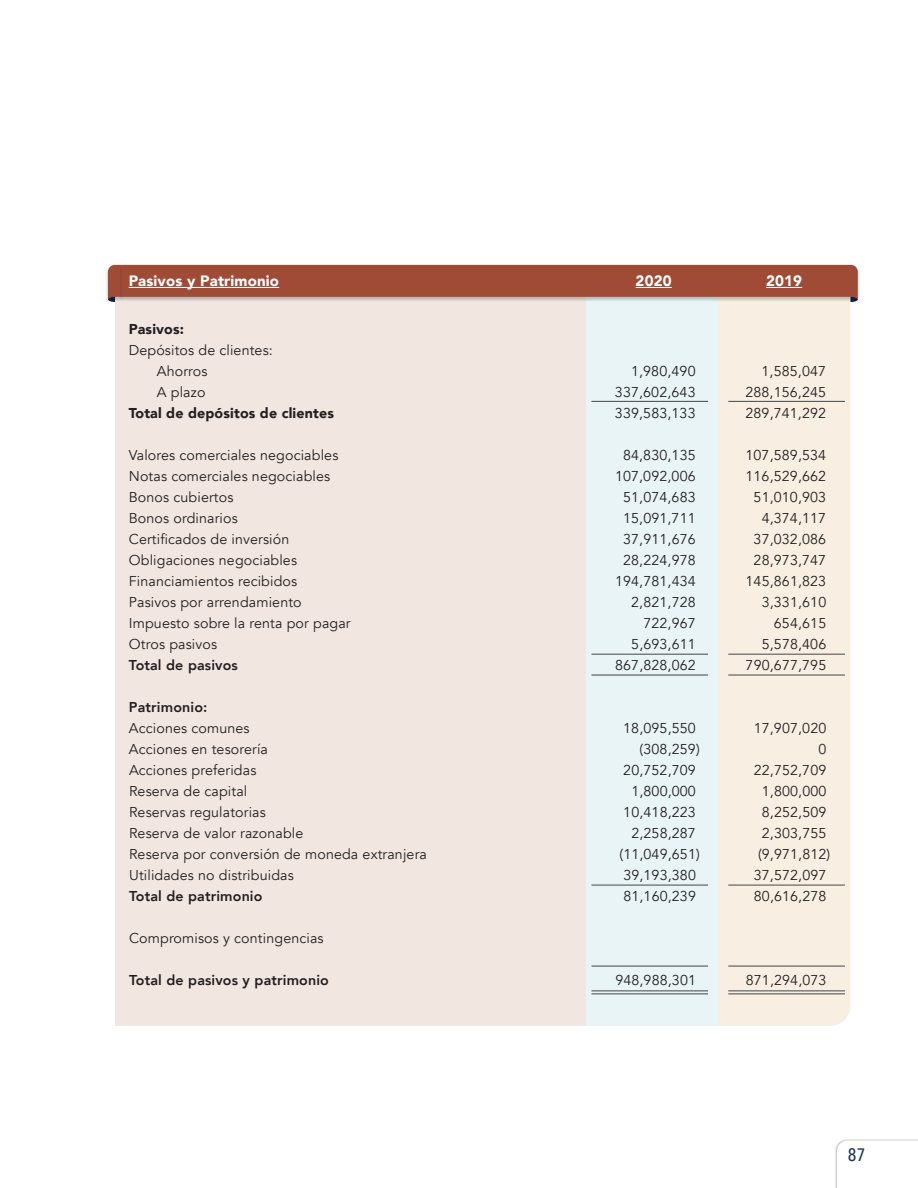
<style>
.page{position:relative;width:918px;height:1188px;background:#fff}
.page>*{position:absolute;margin:0;border:0;box-sizing:border-box;transform-origin:0 0}
.t1{font:500 18px "Avenir Next Condensed";color:#1c366c}
.t2{font:900 15px "Avenir";letter-spacing:.01em;color:#fff}
.t3{font:14.25px/21px "Avenir";letter-spacing:.01em;color:#231f20}
.t4{font:800 14.25px "Avenir";letter-spacing:.01em;color:#231f20}
.t5{font:900 14.25px "Avenir";letter-spacing:.01em;color:#231f20}
</style>
<div class="page">
<div style="left:584px;top:296px;width:136px;height:730px;background:#e8f4f6"></div>
<div style="left:115px;top:296px;width:471px;height:730px;background:#f2e7e0"></div>
<div style="left:718px;top:304px;width:133px;height:722px;background:#f8efe2"></div>
<div style="left:106px;top:265px;width:19px;height:39px;background:#231f20;opacity:.25"></div>
<div style="left:120px;top:265px;width:740px;height:39px;background:#231f20;opacity:.25"></div>
<svg style="left:108px;top:265px;width:750px;height:34px;background:#a1523e"></svg>
<div style="left:834px;top:1139px;width:84px;height:49px;background:#231f20;opacity:.25"></div>
<svg style="left:837px;top:1140px;width:81px;height:48px"></svg>
<hr style="left:129px;top:287px;width:150px;height:1px;background:#fff">
<hr style="left:636px;top:287px;width:36px;height:1px;background:#fff">
<hr style="left:766px;top:287px;width:36px;height:1px;background:#fff">
<hr style="left:728px;top:993px;width:117px;height:1px;background:#57585a">
<hr style="left:728px;top:990px;width:117px;height:1px;background:#57585a">
<hr style="left:591px;top:990px;width:117px;height:1px;background:#57585a">
<hr style="left:591px;top:993px;width:117px;height:1px;background:#57585a">
<hr style="left:728px;top:966px;width:117px;height:1px;background:#57585a">
<hr style="left:591px;top:966px;width:117px;height:1px;background:#57585a">
<hr style="left:728px;top:401px;width:117px;height:1px;background:#57585a">
<hr style="left:591px;top:401px;width:117px;height:1px;background:#57585a">
<hr style="left:728px;top:654px;width:117px;height:1px;background:#57585a">
<hr style="left:591px;top:654px;width:117px;height:1px;background:#57585a">
<hr style="left:728px;top:674px;width:117px;height:2px;background:#57585a">
<hr style="left:591px;top:674px;width:117px;height:2px;background:#57585a">
<hr style="left:728px;top:885px;width:117px;height:1px;background:#57585a">
<hr style="left:591px;top:885px;width:117px;height:1px;background:#57585a">
<p class="t2" style="left:129px;top:268px;width:152px">Pasivos y Patrimonio</p>
<p class="t2" style="left:636px;top:268px;width:37px">2020</p>
<p class="t2" style="left:766px;top:268px;width:37px">2019</p>
<p class="t5" style="left:129px;top:317px;width:57px">Pasivos:</p>
<p class="t3" style="left:157px;top:340px;width:118px;text-indent:-28px">Depósitos de clientes:<br>Ahorros</p>
<p class="t3" style="left:631px;top:361px;width:66px">1,980,490</p>
<p class="t3" style="left:762px;top:361px;width:66px">1,585,047</p>
<p class="t3" style="left:157px;top:382px;width:50px">A plazo</p>
<p class="t3" style="left:615px;top:382px;width:82px">337,602,643</p>
<p class="t3" style="left:745px;top:382px;width:82px">288,156,245</p>
<p class="t5" style="left:129px;top:401px;width:207px">Total de depósitos de clientes</p>
<p class="t3" style="left:615px;top:403px;width:82px">339,583,133</p>
<p class="t3" style="left:745px;top:403px;width:82px">289,741,292</p>
<p class="t3" style="left:129px;top:445px;width:211px">Valores comerciales negociables</p>
<p class="t3" style="left:623px;top:445px;width:74px">84,830,135</p>
<p class="t3" style="left:746px;top:445px;width:82px">107,589,534</p>
<p class="t3" style="left:129px;top:466px;width:203px">Notas comerciales negociables</p>
<p class="t3" style="left:615px;top:466px;width:82px">107,092,006</p>
<p class="t3" style="left:746px;top:466px;width:82px">116,529,662</p>
<p class="t3" style="left:129px;top:487px;width:106px">Bonos cubiertos</p>
<p class="t3" style="left:623px;top:487px;width:74px">51,074,683</p>
<p class="t3" style="left:754px;top:487px;width:74px">51,010,903</p>
<p class="t3" style="left:129px;top:508px;width:111px">Bonos ordinarios</p>
<p class="t3" style="left:623px;top:508px;width:74px">15,091,711</p>
<p class="t3" style="left:762px;top:508px;width:66px">4,374,117</p>
<p class="t3" style="left:129px;top:529px;width:162px">Certificados de inversión</p>
<p class="t3" style="left:623px;top:529px;width:74px">37,911,676</p>
<p class="t3" style="left:754px;top:529px;width:74px">37,032,086</p>
<p class="t3" style="left:129px;top:550px;width:170px">Obligaciones negociables</p>
<p class="t3" style="left:623px;top:550px;width:74px">28,224,978</p>
<p class="t3" style="left:754px;top:550px;width:74px">28,973,747</p>
<p class="t3" style="left:129px;top:571px;width:170px">Financiamientos recibidos</p>
<p class="t3" style="left:615px;top:571px;width:82px">194,781,434</p>
<p class="t3" style="left:746px;top:571px;width:82px">145,861,823</p>
<p class="t3" style="left:129px;top:592px;width:174px">Pasivos por arrendamiento</p>
<p class="t3" style="left:631px;top:592px;width:66px">2,821,728</p>
<p class="t3" style="left:762px;top:592px;width:66px">3,331,610</p>
<p class="t3" style="left:129px;top:613px;width:223px">Impuesto sobre la renta por pagar</p>
<p class="t3" style="left:643px;top:613px;width:54px">722,967</p>
<p class="t3" style="left:774px;top:613px;width:54px">654,615</p>
<p class="t3" style="left:129px;top:634px;width:90px">Otros pasivos</p>
<p class="t3" style="left:631px;top:634px;width:66px">5,693,611</p>
<p class="t3" style="left:762px;top:634px;width:66px">5,578,406</p>
<p class="t4" style="left:129px;top:654px;width:110px">Total de pasivos</p>
<p class="t3" style="left:615px;top:655px;width:82px">867,828,062</p>
<p class="t3" style="left:746px;top:655px;width:82px">790,677,795</p>
<p class="t4" style="left:129px;top:696px;width:80px">Patrimonio:</p>
<p class="t3" style="left:129px;top:718px;width:122px">Acciones comunes</p>
<p class="t3" style="left:623px;top:718px;width:74px">18,095,550</p>
<p class="t3" style="left:754px;top:718px;width:74px">17,907,020</p>
<p class="t3" style="left:129px;top:739px;width:141px">Acciones en tesorería</p>
<p class="t3" style="left:640px;top:739px;width:62px">(308,259)</p>
<p class="t3" style="left:818px;top:739px;width:9px">0</p>
<p class="t3" style="left:129px;top:760px;width:129px">Acciones preferidas</p>
<p class="t3" style="left:623px;top:760px;width:74px">20,752,709</p>
<p class="t3" style="left:754px;top:760px;width:74px">22,752,709</p>
<p class="t3" style="left:129px;top:781px;width:120px">Reserva de capital</p>
<p class="t3" style="left:631px;top:781px;width:66px">1,800,000</p>
<p class="t3" style="left:762px;top:781px;width:66px">1,800,000</p>
<p class="t3" style="left:129px;top:802px;width:138px">Reservas regulatorias</p>
<p class="t3" style="left:623px;top:802px;width:74px">10,418,223</p>
<p class="t3" style="left:762px;top:802px;width:66px">8,252,509</p>
<p class="t3" style="left:129px;top:823px;width:176px">Reserva de valor razonable</p>
<p class="t3" style="left:631px;top:823px;width:66px">2,258,287</p>
<p class="t3" style="left:762px;top:823px;width:66px">2,303,755</p>
<p class="t3" style="left:129px;top:844px;width:299px">Reserva por conversión de moneda extranjera</p>
<p class="t3" style="left:619px;top:844px;width:82px">(11,049,651)</p>
<p class="t3" style="left:758px;top:844px;width:74px">(9,971,812)</p>
<p class="t3" style="left:129px;top:865px;width:166px">Utilidades no distribuidas</p>
<p class="t3" style="left:623px;top:865px;width:74px">39,193,380</p>
<p class="t3" style="left:754px;top:865px;width:74px">37,572,097</p>
<p class="t4" style="left:129px;top:885px;width:135px">Total de patrimonio</p>
<p class="t3" style="left:623px;top:886px;width:74px">81,160,239</p>
<p class="t3" style="left:754px;top:886px;width:74px">80,616,278</p>
<p class="t3" style="left:129px;top:928px;width:196px">Compromisos y contingencias</p>
<p class="t4" style="left:129px;top:969px;width:201px">Total de pasivos y patrimonio</p>
<p class="t3" style="left:615px;top:970px;width:82px">948,988,301</p>
<p class="t3" style="left:746px;top:970px;width:82px">871,294,073</p>
<p class="t1" style="left:848px;top:1143px;width:19px">87</p>
</div>
